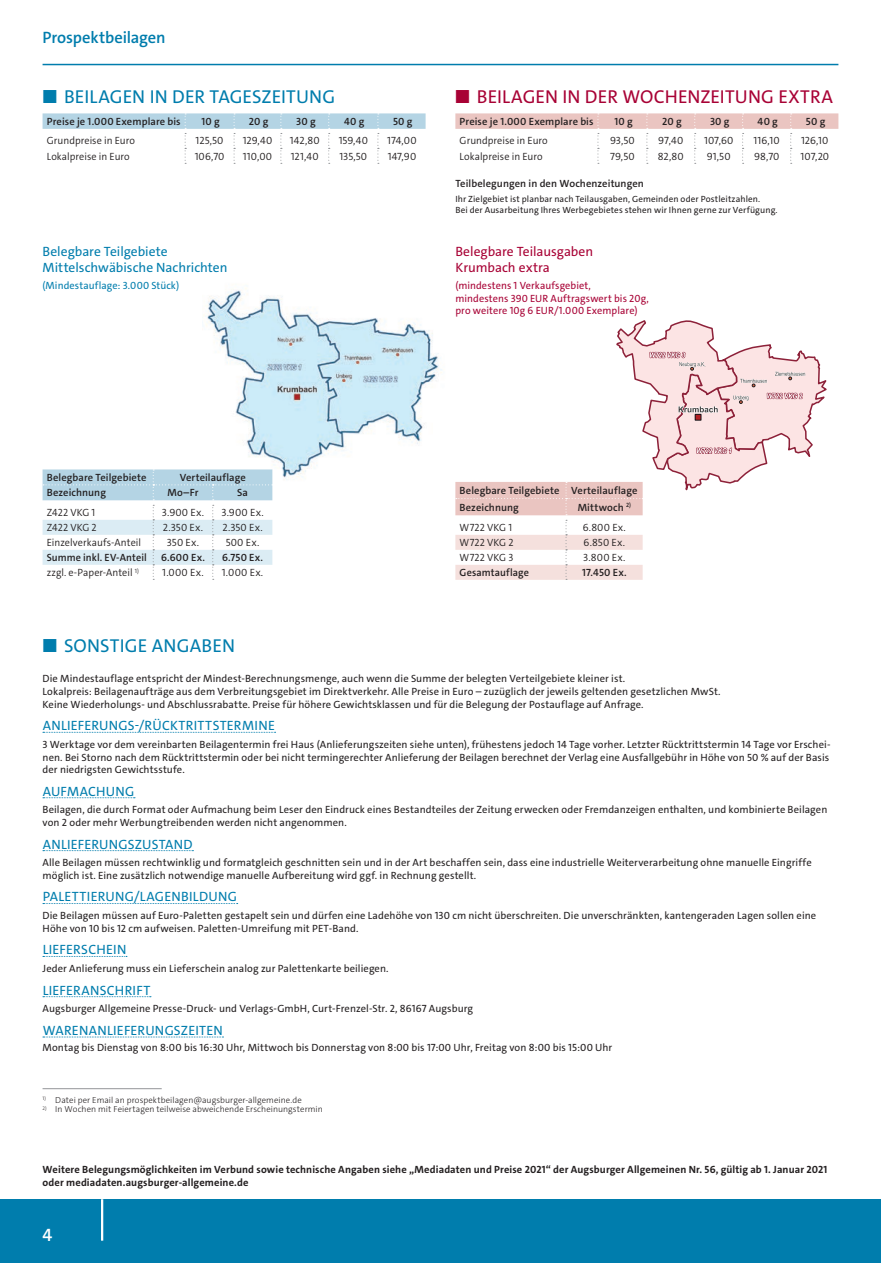
<style>
.page{position:relative;width:881px;height:1263px;background:#fff}
.page>*{position:absolute;margin:0;border:0;box-sizing:border-box;transform-origin:0 0}
.t1{font:18.75px "The Sans C4 s";letter-spacing:.005em;color:#007dad}
.t2{font:18.75px "The Sans C4 s";letter-spacing:.005em;color:#a80235}
.t3{font:600 18px "The Sans C4 s";color:#fff}
.t4{font:600 16.5px "The Sans C4 s";letter-spacing:-.01em;color:#007dad}
.t5{font:13.5px/16.2px "The Sans C4 s";letter-spacing:.015em;color:#007dad}
.t6{font:13.5px/16.2px "The Sans C4 s";color:#a80235}
.t7{font:10.5px/12.6px "The Sans C4 s";letter-spacing:.01em;color:#231f20}
.t8{font:300 10.5px "The Sans C4 s";letter-spacing:.01em;color:#231f20}
.t9{font:600 10.5px/16.6px "The Sans C4 s";letter-spacing:.01em;color:#231f20}
.t10{font:700 10.5px/12.6px "The Sans C4 s";letter-spacing:.01em;color:#231f20}
.t11{font:10.5px/12.6px "The Sans C4 s";letter-spacing:.01em;color:#a80235}
.t12{font:10.5px "The Sans C4 s";letter-spacing:.01em;color:#007dad}
.t13{font:9px/10.8px "The Sans C4 s";letter-spacing:.015em;color:#231f20}
.t14{font:300 8.7px "The Sans C4 s";letter-spacing:.005em;color:#231f20}
</style>
<div class="page">
<hr style="left:43px;top:64px;width:795px;height:1px;background:#007dad">
<div style="left:0;top:1199px;width:880px;height:64px;background:#007dad"></div>
<hr style="left:101px;top:1199px;width:2px;height:42px;background:#fff">
<img style="left:203px;top:288px;width:239px;height:192px">
<svg style="left:43px;top:469px;width:230px;height:111px"></svg>
<svg style="left:43px;top:732px;width:232px;height:1px"></svg>
<svg style="left:43px;top:797px;width:92px;height:1px"></svg>
<svg style="left:43px;top:850px;width:150px;height:1px"></svg>
<svg style="left:43px;top:903px;width:195px;height:1px"></svg>
<svg style="left:43px;top:956px;width:84px;height:1px"></svg>
<svg style="left:43px;top:996px;width:108px;height:1px"></svg>
<svg style="left:43px;top:1037px;width:180px;height:1px"></svg>
<hr style="left:43px;top:1088px;width:119px;height:1px;background:#939598">
<svg style="left:455px;top:320px;width:372px;height:260px"></svg>
<svg style="left:43px;top:113px;width:382px;height:51px"></svg>
<svg style="left:455px;top:113px;width:383px;height:51px"></svg>
<h3 class="t4" style="left:43px;top:27px;width:125px">Prospektbeilagen</h3>
<h1 class="t1" style="left:43px;top:85px;width:294px">■ BEILAGEN IN DER TAGESZEITUNG</h1>
<p class="t9" style="left:47px;top:113px;width:135px">Preise je 1.000 Exemplare bis</p>
<p class="t9" style="left:201px;top:113px;width:20px">10 g</p>
<p class="t9" style="left:249px;top:113px;width:21px">20 g</p>
<p class="t9" style="left:296px;top:113px;width:21px">30 g</p>
<p class="t9" style="left:344px;top:113px;width:22px">40 g</p>
<p class="t9" style="left:393px;top:113px;width:21px">50 g</p>
<p class="t8" style="left:47px;top:134px;width:90px">Grundpreise in Euro</p>
<p class="t8" style="left:195px;top:134px;width:29px">125,50</p>
<p class="t8" style="left:242px;top:134px;width:31px">129,40</p>
<p class="t8" style="left:290px;top:134px;width:31px">142,80</p>
<p class="t8" style="left:338px;top:134px;width:31px">159,40</p>
<p class="t8" style="left:387px;top:134px;width:31px">174,00</p>
<p class="t8" style="left:47px;top:149px;width:84px">Lokalpreise in Euro</p>
<p class="t8" style="left:195px;top:149px;width:31px">106,70</p>
<p class="t8" style="left:243px;top:149px;width:31px">110,00</p>
<p class="t8" style="left:291px;top:149px;width:29px">121,40</p>
<p class="t8" style="left:339px;top:149px;width:29px">135,50</p>
<p class="t8" style="left:387px;top:149px;width:30px">147,90</p>
<p class="t5" style="left:43px;top:243px;width:186px">Belegbare Teilgebiete<br>Mittelschwäbische Nachrichten</p>
<p class="t12" style="left:43px;top:279px;width:138px">(Mindestauflage: 3.000 Stück)</p>
<h1 class="t2" style="left:455px;top:85px;width:379px">■ BEILAGEN IN DER WOCHENZEITUNG EXTRA</h1>
<p class="t9" style="left:459px;top:113px;width:135px">Preise je 1.000 Exemplare bis</p>
<p class="t9" style="left:614px;top:113px;width:20px">10 g</p>
<p class="t9" style="left:661px;top:113px;width:21px">20 g</p>
<p class="t9" style="left:709px;top:113px;width:21px">30 g</p>
<p class="t9" style="left:757px;top:113px;width:22px">40 g</p>
<p class="t9" style="left:805px;top:113px;width:21px">50 g</p>
<p class="t8" style="left:459px;top:134px;width:90px">Grundpreise in Euro</p>
<p class="t8" style="left:609px;top:134px;width:26px">93,50</p>
<p class="t8" style="left:658px;top:134px;width:27px">97,40</p>
<p class="t8" style="left:703px;top:134px;width:31px">107,60</p>
<p class="t8" style="left:753px;top:134px;width:28px">116,10</p>
<p class="t8" style="left:800px;top:134px;width:29px">126,10</p>
<p class="t8" style="left:459px;top:149px;width:84px">Lokalpreise in Euro</p>
<p class="t8" style="left:610px;top:149px;width:26px">79,50</p>
<p class="t8" style="left:657px;top:149px;width:27px">82,80</p>
<p class="t8" style="left:706px;top:149px;width:25px">91,50</p>
<p class="t8" style="left:753px;top:149px;width:27px">98,70</p>
<p class="t8" style="left:800px;top:149px;width:30px">107,20</p>
<p class="t9" style="left:455px;top:175px;width:190px">Teilbelegungen in den Wochenzeitungen</p>
<p class="t13" style="left:455px;top:194px;width:323px">Ihr Zielgebiet ist planbar nach Teilausgaben, Gemeinden oder Postleitzahlen.<br>Bei der Ausarbeitung Ihres Werbegebietes stehen wir Ihnen gerne zur Verfügung.</p>
<p class="t6" style="left:455px;top:243px;width:139px">Belegbare Teilausgaben<br>Krumbach extra</p>
<p class="t11" style="left:455px;top:279px;width:195px">(mindestens 1 Verkaufsgebiet,<br>mindestens 390 EUR Auftragswert bis 20g, pro weitere 10g 6 EUR/1.000 Exemplare)</p>
<p class="t9" style="left:47px;top:469px;width:101px">Belegbare Teilgebiete</p>
<p class="t9" style="left:180px;top:469px;width:68px">Verteilauflage</p>
<p class="t9" style="left:47px;top:484px;width:61px">Bezeichnung</p>
<p class="t9" style="left:167px;top:484px;width:32px">Mo–Fr</p>
<p class="t9" style="left:237px;top:484px;width:12px">Sa</p>
<p class="t8" style="left:47px;top:506px;width:50px">Z422 VKG 1</p>
<p class="t8" style="left:162px;top:506px;width:44px">3.900 Ex.</p>
<p class="t8" style="left:221px;top:506px;width:44px">3.900 Ex.</p>
<p class="t8" style="left:47px;top:521px;width:51px">Z422 VKG 2</p>
<p class="t8" style="left:163px;top:521px;width:42px">2.350 Ex.</p>
<p class="t8" style="left:222px;top:521px;width:42px">2.350 Ex.</p>
<p class="t8" style="left:47px;top:536px;width:96px">Einzelverkaufs-Anteil</p>
<p class="t8" style="left:167px;top:536px;width:34px">350 Ex.</p>
<p class="t8" style="left:226px;top:536px;width:35px">500 Ex.</p>
<p class="t9" style="left:47px;top:549px;width:101px">Summe inkl. EV-Anteil</p>
<p class="t9" style="left:161px;top:549px;width:45px">6.600 Ex.</p>
<p class="t9" style="left:222px;top:549px;width:43px">6.750 Ex.</p>
<p class="t8" style="left:47px;top:566px;width:93px">zzgl. e-Paper-Anteil <sup>1)</sup></p>
<p class="t8" style="left:162px;top:566px;width:43px">1.000 Ex.</p>
<p class="t8" style="left:222px;top:566px;width:43px">1.000 Ex.</p>
<p class="t9" style="left:459px;top:482px;width:179px">Belegbare Teilgebiete Verteilauflage<br>Bezeichnung</p>
<p class="t9" style="left:577px;top:499px;width:55px">Mittwoch <sup>2)</sup></p>
<p class="t8" style="left:459px;top:521px;width:54px">W722 VKG 1</p>
<p class="t8" style="left:582px;top:521px;width:44px">6.800 Ex.</p>
<p class="t8" style="left:459px;top:536px;width:55px">W722 VKG 2</p>
<p class="t8" style="left:583px;top:536px;width:43px">6.850 Ex.</p>
<p class="t8" style="left:459px;top:551px;width:55px">W722 VKG 3</p>
<p class="t8" style="left:583px;top:551px;width:44px">3.800 Ex.</p>
<p class="t9" style="left:459px;top:564px;width:71px">Gesamtauflage</p>
<p class="t9" style="left:582px;top:564px;width:46px">17.450 Ex.</p>
<h1 class="t1" style="left:43px;top:633px;width:194px">■ SONSTIGE ANGABEN</h1>
<p class="t7" style="left:43px;top:673px;width:679px">Die Mindestauflage entspricht der Mindest-Berechnungsmenge, auch wenn die Summe der belegten Verteilgebiete kleiner ist.<br>Lokalpreis: Beilagenaufträge aus dem Verbreitungsgebiet im Direktverkehr. Alle Preise in Euro – zuzüglich der jeweils geltenden gesetzlichen MwSt.<br>Keine Wiederholungs- und Abschlussrabatte. Preise für höhere Gewichtsklassen und für die Belegung der Postauflage auf Anfrage.</p>
<p class="t5" style="left:43px;top:718px;width:234px">ANLIEFERUNGS-/RÜCKTRITTSTERMINE</p>
<p class="t7" style="left:43px;top:738px;width:789px">3 Werktage vor dem vereinbarten Beilagentermin frei Haus (Anlieferungszeiten siehe unten), frühestens jedoch 14 Tage vorher. Letzter Rücktrittstermin 14 Tage vor Erschei&shy;nen. Bei Storno nach dem Rücktrittstermin oder bei nicht termingerechter Anlieferung der Beilagen berechnet der Verlag eine Ausfallgebühr in Höhe von 50 % auf der Basis der niedrigsten Gewichtsstufe.</p>
<p class="t5" style="left:43px;top:783px;width:93px">AUFMACHUNG</p>
<p class="t7" style="left:43px;top:804px;width:786px">Beilagen, die durch Format oder Aufmachung beim Leser den Eindruck eines Bestandteiles der Zeitung erwecken oder Fremdanzeigen enthalten, und kombinierte Beilagen von 2 oder mehr Werbungtreibenden werden nicht angenommen.</p>
<p class="t5" style="left:43px;top:836px;width:151px">ANLIEFERUNGSZUSTAND</p>
<p class="t7" style="left:43px;top:856px;width:770px">Alle Beilagen müssen rechtwinklig und formatgleich geschnitten sein und in der Art beschaffen sein, dass eine industrielle Weiterverarbeitung ohne manuelle Eingriffe möglich ist. Eine zusätzlich notwendige manuelle Aufbereitung wird ggf. in Rechnung gestellt.</p>
<p class="t5" style="left:43px;top:889px;width:196px">PALETTIERUNG/LAGENBILDUNG</p>
<p class="t7" style="left:43px;top:909px;width:774px">Die Beilagen müssen auf Euro-Paletten gestapelt sein und dürfen eine Ladehöhe von 130 cm nicht überschreiten. Die unverschränkten, kantengeraden Lagen sollen eine<br>Höhe von 10 bis 12 cm aufweisen. Paletten-Umreifung mit PET-Band.</p>
<p class="t5" style="left:43px;top:942px;width:85px">LIEFERSCHEIN</p>
<p class="t7" style="left:43px;top:962px;width:347px">Jeder Anlieferung muss ein Lieferschein analog zur Palettenkarte beiliegen.</p>
<p class="t5" style="left:43px;top:982px;width:109px">LIEFERANSCHRIFT</p>
<p class="t7" style="left:43px;top:1002px;width:432px">Augsburger Allgemeine Presse-Druck- und Verlags-GmbH, Curt-Frenzel-Str. 2, 86167 Augsburg</p>
<p class="t5" style="left:43px;top:1022px;width:182px">WARENANLIEFERUNGSZEITEN</p>
<p class="t7" style="left:43px;top:1041px;width:571px">Montag bis Dienstag von 8:00 bis 16:30 Uhr, Mittwoch bis Donnerstag von 8:00 bis 17:00 Uhr, Freitag von 8:00 bis 15:00 Uhr</p>
<p class="t14" style="left:43px;top:1094px;width:260px"><sup>1)</sup> Datei per Email an prospektbeilagen@augsburger-allgemeine.de</p>
<p class="t14" style="left:43px;top:1104px;width:282px"><sup>2)</sup> In Wochen mit Feiertagen teilweise abweichende Erscheinungstermin</p>
<p class="t10" style="left:43px;top:1163px;width:786px">Weitere Belegungsmöglichkeiten im Verbund sowie technische Angaben siehe „Mediadaten und Preise 2021“ der Augsburger Allgemeinen Nr. 56, gültig ab 1. Januar 2021 oder mediadaten.augsburger-allgemeine.de</p>
<h2 class="t3" style="left:43px;top:1223px;width:11px">4</h2>
</div>
